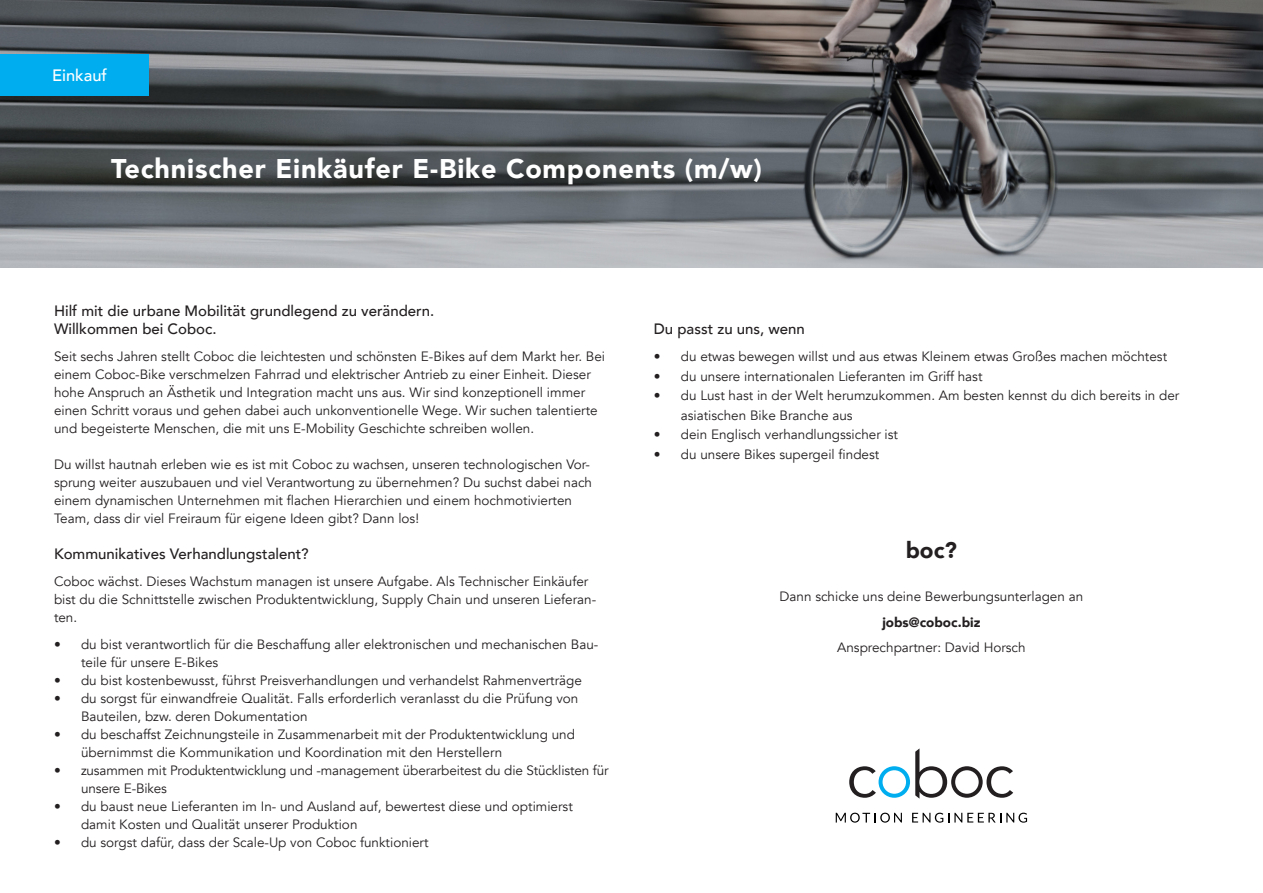
<style>
.page{position:relative;width:1263px;height:893px;background:#fff}
.page>*{position:absolute;margin:0;border:0;box-sizing:border-box;transform-origin:0 0}
.t1{font:900 27px "Avenir";letter-spacing:.03em;color:#fff}
.t2{font:900 22.5px "Avenir";color:#231f20}
.t3{font:500 16.5px "Avenir";color:#fff}
.t4{font:500 15px "Avenir";color:#231f20}
.t5{font:13.5px/18px "Avenir";color:#231f20}
.t6{font:900 13.5px "Avenir";color:#231f20}
</style>
<div class="page">
<img style="left:0;top:0;width:1263px;height:267px">
<div style="left:0;top:54px;width:149px;height:42px;background:#00aeef"></div>
<svg style="left:836px;top:813px;width:66px;height:10px"></svg>
<svg style="left:912px;top:813px;width:115px;height:10px"></svg>
<svg style="left:849px;top:748px;width:164px;height:51px"></svg>
<p class="t3" style="left:52px;top:61px;width:57px">Einkauf</p>
<p class="t1" style="left:111px;top:145px;width:652px">Technischer Einkäufer E-Bike Components (m/w)</p>
<p class="t4" style="left:54px;top:298px;width:382px">Hilf mit die urbane Mobilität grundlegend zu verändern.</p>
<p class="t4" style="left:54px;top:316px;width:164px">Willkommen bei Coboc.</p>
<p class="t5" style="left:54px;top:348px;width:553px">Seit sechs Jahren stellt Coboc die leichtesten und schönsten E-Bikes auf dem Markt her. Bei einem Coboc-Bike verschmelzen Fahrrad und elektrischer Antrieb zu einer Einheit. Dieser hohe Anspruch an Ästhetik und Integration macht uns aus. Wir sind konzeptionell immer einen Schritt voraus und gehen dabei auch unkonventionelle Wege. Wir suchen talentierte und begeisterte Menschen, die mit uns E-Mobility Geschichte schreiben wollen.</p>
<p class="t5" style="left:54px;top:456px;width:540px">Du willst hautnah erleben wie es ist mit Coboc zu wachsen, unseren technologischen Vor&shy;sprung weiter auszubauen und viel Verantwortung zu übernehmen? Du suchst dabei nach einem dynamischen Unternehmen mit flachen Hierarchien und einem hochmotivierten Team, dass dir viel Freiraum für eigene Ideen gibt? Dann los!</p>
<p class="t4" style="left:54px;top:541px;width:256px">Kommunikatives Verhandlungstalent?</p>
<p class="t5" style="left:54px;top:573px;width:544px">Coboc wächst. Dieses Wachstum managen ist unsere Aufgabe. Als Technischer Einkäufer bist du die Schnittstelle zwischen Produktentwicklung, Supply Chain und unseren Lieferan&shy;ten.</p>
<p class="t5" style="left:81px;top:636px;width:519px;text-indent:-27px">• du bist verantwortlich für die Beschaffung aller elektronischen und mechanischen Bau&shy;teile für unsere E-Bikes</p>
<p class="t5" style="left:54px;top:672px;width:529px">• du bist kostenbewusst, führst Preisverhandlungen und verhandelst Rahmenverträge</p>
<p class="t5" style="left:81px;top:690px;width:499px;text-indent:-27px">• du sorgst für einwandfreie Qualität. Falls erforderlich veranlasst du die Prüfung von<br>Bauteilen, bzw. deren Dokumentation</p>
<p class="t5" style="left:81px;top:726px;width:495px;text-indent:-27px">• du beschaffst Zeichnungsteile in Zusammenarbeit mit der Produktentwicklung und übernimmst die Kommunikation und Koordination mit den Herstellern</p>
<p class="t5" style="left:81px;top:762px;width:529px;text-indent:-27px">• zusammen mit Produktentwicklung und -management überarbeitest du die Stücklisten für unsere E-Bikes</p>
<p class="t5" style="left:81px;top:798px;width:493px;text-indent:-27px">• du baust neue Lieferanten im In- und Ausland auf, bewertest diese und optimierst damit Kosten und Qualität unserer Produktion</p>
<p class="t5" style="left:54px;top:834px;width:376px">• du sorgst dafür, dass der Scale-Up von Coboc funktioniert</p>
<p class="t4" style="left:654px;top:316px;width:153px">Du passt zu uns, wenn</p>
<p class="t5" style="left:654px;top:348px;width:515px">• du etwas bewegen willst und aus etwas Kleinem etwas Großes machen möchtest</p>
<p class="t5" style="left:654px;top:367px;width:330px">• du unsere internationalen Lieferanten im Griff hast</p>
<p class="t5" style="left:681px;top:386px;width:500px;line-height:19.5px;text-indent:-27px">• du Lust hast in der Welt herumzukommen. Am besten kennst du dich bereits in der asiatischen Bike Branche aus</p>
<p class="t5" style="left:654px;top:426px;width:246px">• dein Englisch verhandlungssicher ist</p>
<p class="t5" style="left:654px;top:445px;width:227px">• du unsere Bikes supergeil findest</p>
<p class="t2" style="left:906px;top:530px;width:53px">boc?</p>
<p class="t5" style="left:779px;top:588px;width:305px">Dann schicke uns deine Bewerbungsunterlagen an</p>
<p class="t6" style="left:882px;top:610px;width:100px">jobs@coboc.biz</p>
<p class="t5" style="left:837px;top:639px;width:190px">Ansprechpartner: David Horsch</p>
</div>
